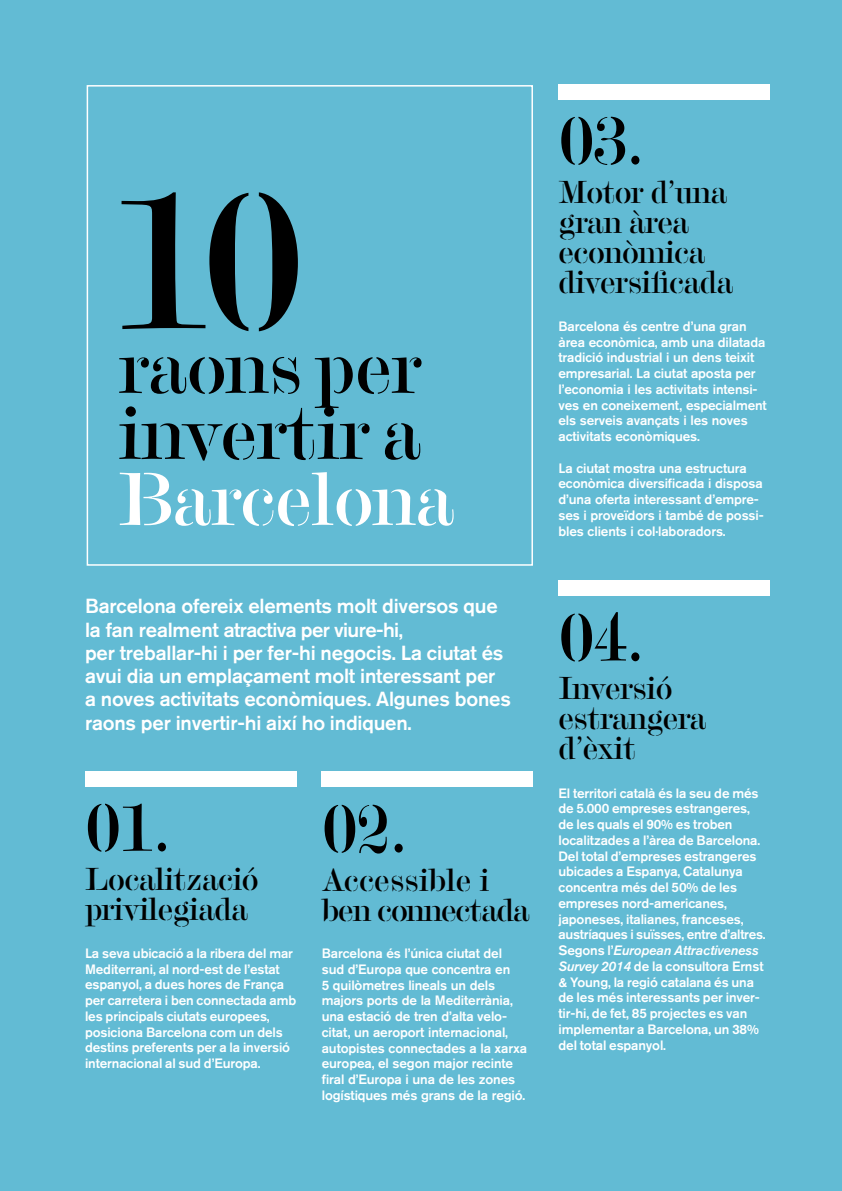
<style>
.page{position:relative;width:842px;height:1191px;background:#62bbd4}
.page>*{position:absolute;margin:0;border:0;box-sizing:border-box;transform-origin:0 0}
.t1{font:207.6px "Modern Stencil";color:#000}
.t2{font:77.7px/66px "Modern Stencil";letter-spacing:-.02em;color:#000}
.t3{font:77.7px "Modern Stencil";letter-spacing:-.02em;color:#fff}
.t4{font:72px "Modern Stencil";letter-spacing:-.03em;color:#000}
.t5{font:33px/30px "Modern Stencil";letter-spacing:-.03em;color:#000}
.t6{font:33px/30px "Modern Stencil";letter-spacing:-.05em;color:#000}
.t7{font:500 20.25px/23.2px "Akzidenz Grotesk BQ";letter-spacing:-.01em;color:#fff}
.t8{font:500 13.5px/15.8px "Akzidenz Grotesk BQ";letter-spacing:-.01em;color:#fff}
.t9{font:italic 13.5px "Akzidenz Grotesk BQ Med";letter-spacing:-.01em;color:#fff}
.s1{font-family:"Akzidenz Grotesk BQ";font-weight:500;font-style:normal}
.s2{font-family:"Akzidenz Grotesk BQ Med";font-weight:400;font-style:italic}
</style>
<div class="page">
<div style="left:87px;top:85px;width:446px;height:481px;border:2px solid #fff"></div>
<div style="left:85px;top:771px;width:211px;height:15px;background:#fff"></div>
<div style="left:558px;top:84px;width:212px;height:15px;background:#fff"></div>
<div style="left:322px;top:771px;width:211px;height:15px;background:#fff"></div>
<div style="left:558px;top:580px;width:212px;height:16px;background:#fff"></div>
<h1 class="t1" style="left:111px;top:130px;width:197px">10</h1>
<h2 class="t2" style="left:119px;top:332px;width:306px">raons per invertir a</h2>
<h2 class="t3" style="left:119px;top:451px;width:338px">Barcelona</h2>
<p class="t7" style="left:85px;top:594px;width:427px">Barcelona ofereix elements molt diversos que la fan realment atractiva per viure-hi,<br>per treballar-hi i per fer-hi negocis. La ciutat és avui dia un emplaçament molt interessant per a noves activitats econòmiques. Algunes bones raons per invertir-hi així ho indiquen.</p>
<h3 class="t4" style="left:85px;top:782px;width:88px">01.</h3>
<h3 class="t5" style="left:85px;top:862px;width:175px">Localització privilegiada</h3>
<p class="t8" style="left:85px;top:945px;width:213px">La seva ubicació a la ribera del mar Mediterrani, al nord-est de l’estat espanyol, a dues hores de França per carretera i ben connectada amb les principals ciutats europees, posiciona Barcelona com un dels destins preferents per a la inversió internacional al sud d’Europa.</p>
<h3 class="t4" style="left:322px;top:783px;width:88px">02.</h3>
<h3 class="t6" style="left:322px;top:863px;width:210px">Accessible i ben connectada</h3>
<p class="t8" style="left:322px;top:945px;width:207px">Barcelona és l’única ciutat del sud d’Europa que concentra en<br>5 quilòmetres lineals un dels majors ports de la Mediterrània, una estació de tren d’alta velo&shy;citat, un aeroport internacional, autopistes connectades a la xarxa europea, el segon major recinte firal d’Europa i una de les zones logístiques més grans de la regió.</p>
<h3 class="t4" style="left:558px;top:95px;width:88px">03.</h3>
<h3 class="t5" style="left:558px;top:176px;width:177px">Motor d’una gran àrea econòmica diversificada</h3>
<p class="t8" style="left:558px;top:318px;width:210px">Barcelona és centre d’una gran àrea econòmica, amb una dilatada tradició industrial i un dens teixit empresarial. La ciutat aposta per l’economia i les activitats intensi&shy;ves en coneixement, especialment els serveis avançats i les noves activitats econòmiques.</p>
<p class="t8" style="left:558px;top:460px;width:207px">La ciutat mostra una estructura econòmica diversificada i disposa d’una oferta interessant d’empre&shy;ses i proveïdors i també de possi&shy;bles clients i col·laboradors.</p>
<h3 class="t4" style="left:558px;top:592px;width:88px">04.</h3>
<h3 class="t5" style="left:558px;top:672px;width:150px">Inversió estrangera d’èxit</h3>
<p class="t8" style="left:558px;top:784px;width:209px">El territori català és la seu de més de 5.000 empreses estrangeres, de les quals el 90% es troben localitzades a l’àrea de Barcelona.<br>Del total d’empreses estrangeres ubicades a Espanya, Catalunya concentra més del 50% de les empreses nord-americanes, japoneses, italianes, franceses, austríaques i suïsses, entre d’altres.</p>
<p class="t9" style="left:558px;top:942px;width:202px"><span class="s1">Segons l’</span>European Attractiveness</p>
<p class="t8" style="left:558px;top:958px;width:207px"><span class="s2">Survey 2014</span> de la consultora Ernst &amp; Young, la regió catalana és una de les més interessants per inver&shy;tir-hi, de fet, 85 projectes es van implementar a Barcelona, un 38% del total espanyol.</p>
</div>
